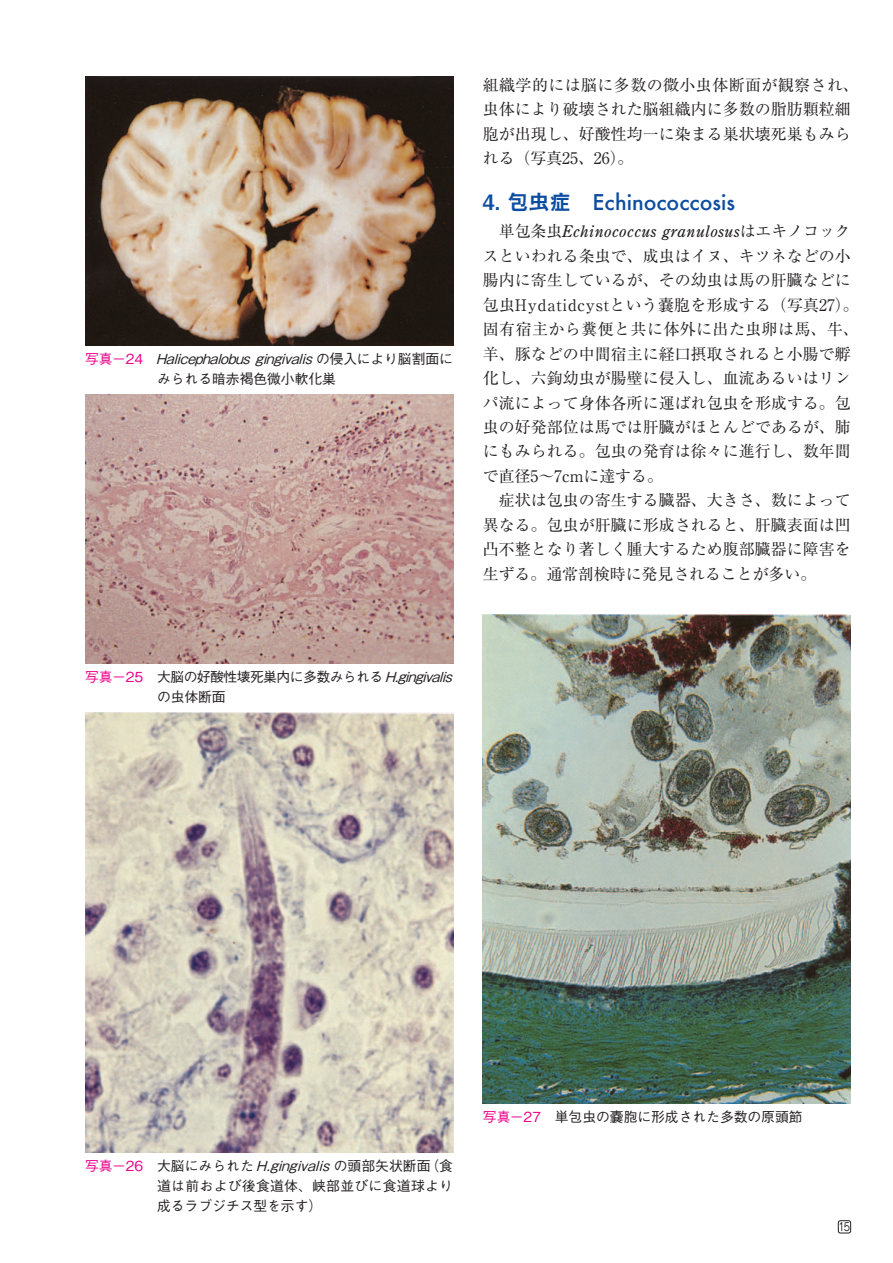
<style>
.page{position:relative;width:893px;height:1263px;background:#fff}
.page>*{position:absolute;margin:0;border:0;box-sizing:border-box;transform-origin:0 0}
.t1{font:500 21.3px "Futura";color:#0d4da1}
.t2{font:15.9px/24.5px "Ryumin Pro Regular 90 pv RKSJ H";letter-spacing:.005em;color:#231f20}
.t3{font:italic 15.9px "Century Old Style";letter-spacing:.03em;color:#231f20}
.t4{font:13.8px/20.2px "Gothic BBB Pro Medium 90 pv RKSJ H";letter-spacing:-.005em;color:#231f20;text-align:justify}
.t5{font:italic 13.8px/20.2px "Gothic BBB Pro Medium 90 pv RKSJ H";color:#231f20}
.t6{font:13.8px/20.2px "Gothic BBB Pro Medium 90 pv RKSJ H";letter-spacing:-.04em;color:#231f20}
.t7{font:11.1px "Jun 201 Pro Regular 90 pv RKSJ H";color:#231f20;scale:.9 1}
.s1{font-style:normal;color:#ed028c}
.s2{font-style:normal}
.s3{font-family:"Midashi Go Pro MB31 90 pv RKSJ H";font-weight:400}
.s4{font-family:"Ryumin Pro Regular 90 pv RKSJ H";font-style:normal}
.s5{color:#ed028c}
.s6{font-style:italic}
</style>
<div class="page">
<img style="left:85px;top:77px;width:368px;height:269px">
<img style="left:85px;top:395px;width:368px;height:268px">
<img style="left:85px;top:712px;width:368px;height:440px">
<div style="left:838px;top:1220px;width:12px;height:13px;border:1px solid #231f20;border-radius:2px"></div>
<img style="left:483px;top:615px;width:367px;height:489px">
<p class="t5" style="left:157px;top:351px;width:297px;text-indent:-72px"><span class="s1">写真－ 2 4 　</span> Halicephalobus gingivalis <span class="s2">の侵入により脳割面にみられる暗赤褐色微小軟化巣</span></p>
<p class="t2" style="left:483px;top:75px;width:377px">組織学的には脳に多数の微小虫体断面が観察され、虫体により破壊された脳組織内に多数の脂肪顆粒細胞が出現し、好酸性均一に染まる巣状壊死巣もみられる（写真25、26）。</p>
<h1 class="t1" style="left:483px;top:188px;width:254px"><span class="s3">4. 包虫症　</span>Echinococcosis</h1>
<p class="t3" style="left:499px;top:226px;width:353px"><span class="s4">単包条虫</span>Echinococcus granulosus<span class="s4">はエキノコック</span></p>
<p class="t2" style="left:483px;top:246px;width:377px">スといわれる条虫で、成虫はイヌ、キツネなどの小腸内に寄生しているが、その幼虫は馬の肝臓などに包虫Hydatidcystという嚢胞を形成する（写真27）。固有宿主から糞便と共に体外に出た虫卵は馬、牛、羊、豚などの中間宿主に経口摂取されると小腸で孵化し、六鉤幼虫が腸壁に侵入し、血流あるいはリンパ流によって身体各所に運ばれ包虫を形成する。包虫の好発部位は馬では肝臓がほとんどであるが、肺にもみられる。包虫の発育は徐々に進行し、数年間で直径5～7cmに達する。</p>
<p class="t2" style="left:483px;top:490px;width:369px;text-align:justify;text-indent:16px">症状は包虫の寄生する臓器、大きさ、数によって異なる。包虫が肝臓に形成されると、肝臓表面は凹凸不整となり著しく腫大するため腹部臓器に障害を生ずる。通常剖検時に発見されることが多い。</p>
<p class="t6" style="left:157px;top:669px;width:299px;text-indent:-72px"><span class="s5">写真－25　</span> 大脳の好酸性壊死巣内に多数みられる<span class="s6">H.gingivalis</span>の虫体断面</p>
<p class="t4" style="left:157px;top:1158px;width:297px;text-indent:-72px"><span class="s5">写真－26　</span> 大脳にみられた<span class="s6">H.gingivalis</span>の頭部矢状断面（食道は前および後食道体、峡部並びに食道球より成るラブジチス型を示す）</p>
<p class="t4" style="left:483px;top:1109px;width:321px"><span class="s5">写真－27　</span> 単包虫の嚢胞に形成された多数の原頭節</p>
<p class="t7" style="left:838px;top:1223px;width:14px">15</p>
</div>
